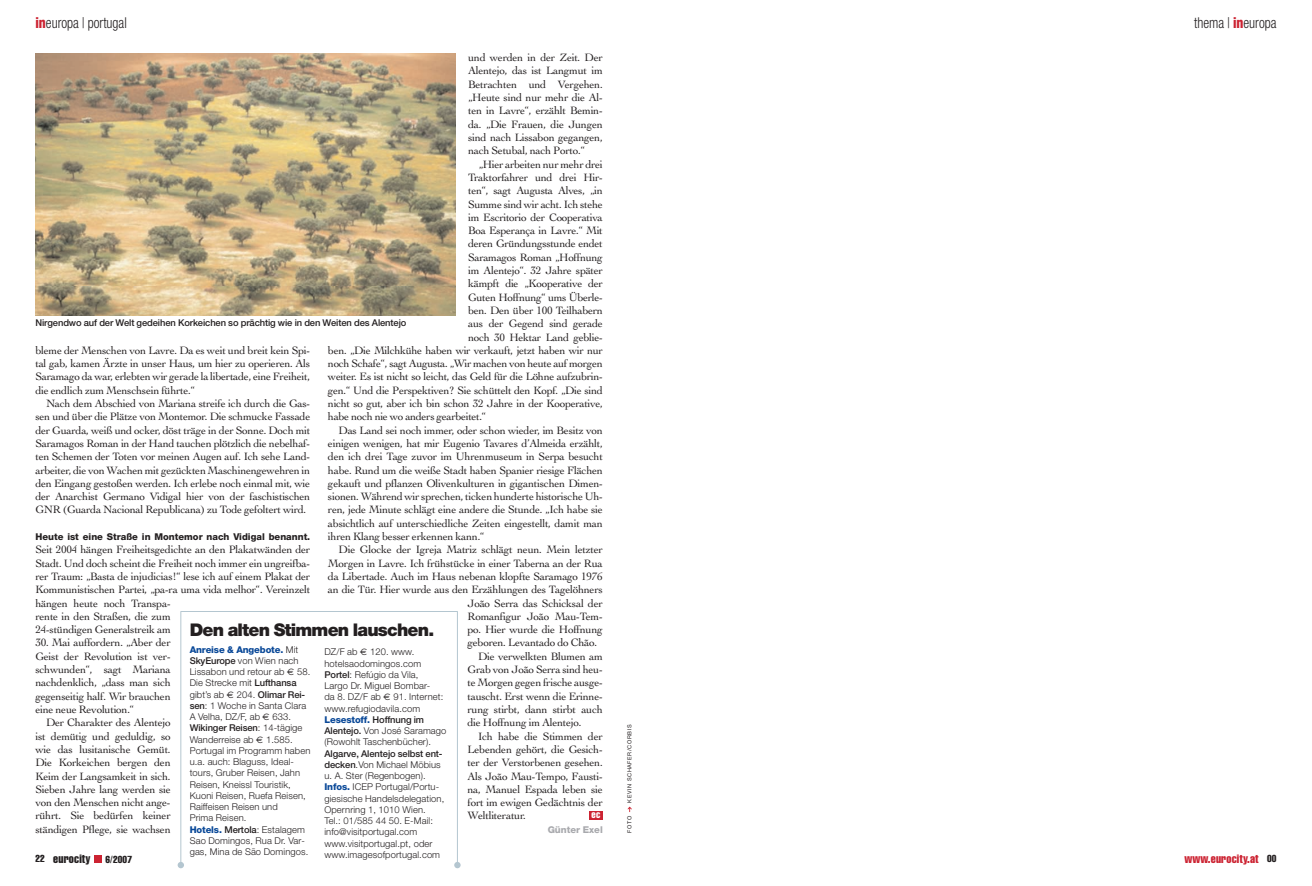
<style>
.page{position:relative;width:1312px;height:886px;background:#fff}
.page>*{position:absolute;margin:0;border:0;box-sizing:border-box;transform-origin:0 0}
.t1{font:900 17.5px "Helvetica Neue";letter-spacing:-.045em;color:#231f20}
.t2{font:300 condensed 15px "Helvetica Neue";color:#231f20;scale:.9 1}
.t3{font:extra-condensed 11.88px "Helvetica";letter-spacing:.015em;color:#cc2332}
.t4{font:11.25px/13.2px "Cochin";letter-spacing:-.025em;color:#231f20;text-align:justify}
.t5{font:extra-condensed 10px "Helvetica";letter-spacing:.015em;color:#231f20}
.t6{font:extra-condensed 10px "Helvetica";color:#fff}
.t7{font:300 9.38px/11.2px "Helvetica Neue";letter-spacing:.01em;color:#231f20}
.t8{font:500 9.38px "Helvetica Neue";letter-spacing:-.01em;color:#231f20}
.t9{font:800 9.38px "Helvetica Neue";color:#231f20}
.t10{font:800 9.38px "Helvetica Neue";color:#a8a9ad}
.t11{font:5.62px "Helvetica Neue";letter-spacing:.11em;color:#231f20}
.s1{font-weight:800;color:#cc2332}
.s2{font-weight:800;color:#094898}
.s3{font-weight:500}
.s4{font-family:"Euro Sans";font-weight:400}
.s5{font-size:11.88px}
.s6{font-size:10px;color:#231f20}
</style>
<div class="page">
<div style="left:95px;top:855px;width:7px;height:7px;background:#cc2332"></div>
<svg style="left:627px;top:806px;width:4px;height:6px"></svg>
<hr style="left:181px;top:611px;width:276px;height:1px;background:#b4c6d0">
<hr style="left:457px;top:611px;width:1px;height:255px;background:#b4c6d0">
<hr style="left:180px;top:611px;width:1px;height:255px;background:#b4c6d0">
<svg style="left:454px;top:862px;width:6px;height:6px"></svg>
<svg style="left:178px;top:862px;width:6px;height:6px"></svg>
<div style="left:589px;top:810px;width:13px;height:9px;background:#cc2332"></div>
<img style="left:35px;top:53px;width:420px;height:262px">
<h2 class="t2" style="left:35px;top:18px;width:103px"><span class="s1">in</span>europa | portugal</h2>
<h2 class="t2" style="left:1193px;top:18px;width:93px">thema | <span class="s1">in</span>europa</h2>
<p class="t4" style="left:468px;top:52px;width:136px">und werden in der Zeit. Der Alentejo, das ist Langmut im Betrachten und Vergehen. „Heute sind nur mehr die Al&shy;ten in Lavre“, erzählt Bemin&shy;da. „Die Frauen, die Jungen sind nach Lissabon gegangen, nach Setubal, nach Porto.“</p>
<p class="t4" style="left:478px;top:158px;width:125px">„Hier arbeiten nur mehr drei</p>
<p class="t4" style="left:468px;top:172px;width:136px">Traktorfahrer und drei Hir-</p>
<p class="t4" style="left:468px;top:185px;width:136px">ten“, sagt Augusta Alves, „in</p>
<p class="t4" style="left:468px;top:198px;width:136px">Summe sind wir acht. Ich stehe</p>
<p class="t4" style="left:468px;top:212px;width:136px">im Escritorio der Cooperativa</p>
<p class="t4" style="left:468px;top:225px;width:136px">Boa Esperança in Lavre.“ Mit</p>
<p class="t4" style="left:468px;top:238px;width:136px">deren Gründungsstunde endet</p>
<p class="t4" style="left:468px;top:251px;width:136px">Saramagos Roman „Hoffnung</p>
<p class="t4" style="left:468px;top:265px;width:136px">im Alentejo“. 32 Jahre später</p>
<p class="t4" style="left:468px;top:278px;width:136px">kämpft die „Kooperative der</p>
<p class="t4" style="left:468px;top:291px;width:136px">Guten Hoffnung“ ums Überle-</p>
<p class="t4" style="left:468px;top:305px;width:136px">ben. Den über 100 Teilhabern</p>
<p class="t4" style="left:468px;top:318px;width:136px">aus der Gegend sind gerade</p>
<p class="t4" style="left:468px;top:331px;width:136px">noch 30 Hektar Land geblie-</p>
<p class="t4" style="left:328px;top:345px;width:276px">ben. „Die Milchkühe haben wir verkauft, jetzt haben wir nur</p>
<p class="t4" style="left:328px;top:358px;width:276px">noch Schafe“, sagt Augusta. „Wir machen von heute auf morgen</p>
<p class="t4" style="left:328px;top:371px;width:276px">weiter. Es ist nicht so leicht, das Geld für die Löhne aufzubrin-</p>
<p class="t4" style="left:328px;top:384px;width:276px">gen.“ Und die Perspektiven? Sie schüttelt den Kopf. „Die sind</p>
<p class="t4" style="left:328px;top:398px;width:276px">nicht so gut, aber ich bin schon 32 Jahre in der Kooperative,</p>
<p class="t4" style="left:328px;top:411px;width:160px">habe noch nie wo anders gearbeitet.“</p>
<p class="t4" style="left:338px;top:424px;width:266px">Das Land sei noch immer, oder schon wieder, im Besitz von</p>
<p class="t4" style="left:328px;top:438px;width:276px">einigen wenigen, hat mir Eugenio Tavares d’Almeida erzählt,</p>
<p class="t4" style="left:328px;top:451px;width:276px">den ich drei Tage zuvor im Uhrenmuseum in Serpa besucht</p>
<p class="t4" style="left:328px;top:464px;width:276px">habe. Rund um die weiße Stadt haben Spanier riesige Flächen</p>
<p class="t4" style="left:328px;top:478px;width:276px">gekauft und pflanzen Olivenkulturen in gigantischen Dimen-</p>
<p class="t4" style="left:328px;top:491px;width:276px">sionen. Während wir sprechen, ticken hunderte historische Uh-</p>
<p class="t4" style="left:328px;top:504px;width:276px">ren, jede Minute schlägt eine andere die Stunde. „Ich habe sie</p>
<p class="t4" style="left:328px;top:517px;width:276px">absichtlich auf unterschiedliche Zeiten eingestellt, damit man</p>
<p class="t4" style="left:328px;top:531px;width:158px">ihren Klang besser erkennen kann.“</p>
<p class="t4" style="left:338px;top:544px;width:266px">Die Glocke der Igreja Matriz schlägt neun. Mein letzter</p>
<p class="t4" style="left:328px;top:557px;width:276px">Morgen in Lavre. Ich frühstücke in einer Taberna an der Rua</p>
<p class="t4" style="left:328px;top:571px;width:276px">da Libertade. Auch im Haus nebenan klopfte Saramago 1976</p>
<p class="t4" style="left:328px;top:584px;width:276px">an die Tür. Hier wurde aus den Erzählungen des Tagelöhners</p>
<p class="t4" style="left:467px;top:597px;width:137px">João Serra das Schicksal der</p>
<p class="t4" style="left:467px;top:611px;width:137px">Romanfigur João Mau-Tem-</p>
<p class="t4" style="left:467px;top:624px;width:137px">po. Hier wurde die Hoffnung</p>
<p class="t4" style="left:467px;top:637px;width:131px">geboren. Levantado do Chão.</p>
<p class="t4" style="left:478px;top:650px;width:126px">Die verwelkten Blumen am</p>
<p class="t4" style="left:467px;top:664px;width:137px">Grab von João Serra sind heu-</p>
<p class="t4" style="left:467px;top:677px;width:137px">te Morgen gegen frische ausge-</p>
<p class="t4" style="left:467px;top:690px;width:137px">tauscht. Erst wenn die Erinne-</p>
<p class="t4" style="left:467px;top:704px;width:137px">rung stirbt, dann stirbt auch</p>
<p class="t4" style="left:467px;top:717px;width:116px">die Hoffnung im Alentejo.</p>
<p class="t4" style="left:478px;top:730px;width:126px">Ich habe die Stimmen der</p>
<p class="t4" style="left:467px;top:744px;width:137px">Lebenden gehört, die Gesich-</p>
<p class="t4" style="left:467px;top:757px;width:137px">ter der Verstorbenen gesehen.</p>
<p class="t4" style="left:467px;top:770px;width:137px">Als João Mau-Tempo, Fausti-</p>
<p class="t4" style="left:467px;top:783px;width:137px">na, Manuel Espada leben sie</p>
<p class="t4" style="left:467px;top:797px;width:137px">fort im ewigen Gedächtnis der</p>
<p class="t4" style="left:467px;top:810px;width:60px">Weltliteratur.</p>
<p class="t8" style="left:35px;top:319px;width:372px">Nirgendwo auf der Welt gedeihen Korkeichen so prächtig wie in den Weiten des Alentejo</p>
<p class="t4" style="left:35px;top:345px;width:276px">bleme der Menschen von Lavre. Da es weit und breit kein Spi&shy;tal gab, kamen Ärzte in unser Haus, um hier zu operieren. Als Saramago da war, erlebten wir gerade la libertade, eine Freiheit, die endlich zum Menschsein führte.“</p>
<p class="t4" style="left:35px;top:398px;width:276px;text-indent:11px">Nach dem Abschied von Mariana streife ich durch die Gas&shy;sen und über die Plätze von Montemor. Die schmucke Fassade der Guarda, weiß und ocker, döst träge in der Sonne. Doch mit Saramagos Roman in der Hand tauchen plötzlich die nebelhaf&shy;ten Schemen der Toten vor meinen Augen auf. Ich sehe Land&shy;arbeiter, die von Wachen mit gezückten Maschinengewehren in den Eingang gestoßen werden. Ich erlebe noch einmal mit, wie der Anarchist Germano Vidigal hier von der faschistischen GNR (Guarda Nacional Republicana) zu Tode gefoltert wird.</p>
<p class="t9" style="left:35px;top:533px;width:276px">Heute ist eine Straße in Montemor nach Vidigal benannt.</p>
<p class="t4" style="left:35px;top:544px;width:276px;text-align:left">Seit 2004 hängen Freiheitsgedichte an den Plakatwänden der Stadt. Und doch scheint die Freiheit noch immer ein ungreifba&shy;rer Traum: „Basta de injudicias!“ lese ich auf einem Plakat der Kommunistischen Partei, „pa-ra uma vida melhor“. Vereinzelt hängen heute noch Transpa-<br>rente in den Straßen, die zum<br>24-stündigen Generalstreik am</p>
<p class="t4" style="left:35px;top:637px;width:137px">30. Mai auffordern. „Aber der Geist der Revolution ist ver&shy;schwunden“, sagt Mariana nachdenklich, „dass man sich gegenseitig half. Wir brauchen eine neue Revolution.“</p>
<p class="t4" style="left:35px;top:717px;width:137px;text-indent:11px">Der Charakter des Alentejo ist demütig und geduldig, so wie das lusitanische Gemüt.<br>Die Korkeichen bergen den Keim der Langsamkeit in sich.<br>Sieben Jahre lang werden sie von den Menschen nicht ange&shy;rührt. Sie bedürfen keiner ständigen Pflege, sie wachsen</p>
<h1 class="t1" style="left:190px;top:623px;width:246px">Den alten Stimmen lauschen.</h1>
<p class="t7" style="left:190px;top:644px;width:122px"><span class="s2">Anreise &amp; Angebote.</span> Mit<br><span class="s3">SkyEurope</span> von Wien nach<br>Lissabon und retour ab <span class="s4">€</span> 58.<br>Die Strecke mit <span class="s3">Lufthansa </span>gibt’s ab <span class="s4">€</span> 204. <span class="s3">Olimar Rei&shy;sen</span>: 1 Woche in Santa Clara<br>A Velha, DZ/F, ab <span class="s4">€</span> 633.<br><span class="s3">Wikinger Reisen</span>: 14-tägige<br>Wanderreise ab <span class="s4">€</span> 1.585.<br>Portugal im Programm haben u.a. auch: Blaguss, Ideal&shy;tours, Gruber Reisen, Jahn<br>Reisen, Kneissl Touristik,<br>Kuoni Reisen, Ruefa Reisen,<br>Raiffeisen Reisen und<br>Prima Reisen.<br><span class="s2">Hotels.</span> <span class="s3">Mertola</span>: Estalagem<br>Sao Domingos, Rua Dr. Var&shy;gas, Mina de São Domingos.</p>
<p class="t7" style="left:324px;top:647px;width:123px">DZ/F ab <span class="s4">€</span> 120. www. hotelsaodomingos.com<br><span class="s3">Portel</span>: Refúgio da Vila,<br>Largo Dr. Miguel Bombar-<br>da 8. DZ/F ab <span class="s4">€</span> 91. Internet: www.refugiodavila.com<br><span class="s2">Lesestoff.</span> <span class="s3">Hoffnung im<br>Alentejo.</span> Von José Saramago (Rowohlt Taschenbücher).</p>
<p class="t11" style="left:627px;top:803px;width:80px;rotate:-90deg">KEVIN SCHAFER/CORBIS</p>
<p class="t7" style="left:324px;top:748px;width:121px"><span class="s3">Algarve, Alentejo selbst ent&shy;decken</span>.Von Michael Möbius u. A. Ster (Regenbogen).<br><span class="s2">Infos.</span> ICEP Portugal/Portu&shy;giesische Handelsdelegation,<br>Opernring 1, 1010 Wien.<br>Tel.: 01/585 44 50. E-Mail: info@visitportugal.com www.visitportugal.pt, oder www.imagesofportugal.com</p>
<p class="t6" style="left:591px;top:811px;width:10px">ec</p>
<p class="t10" style="left:547px;top:826px;width:57px">Günter Exel</p>
<p class="t11" style="left:627px;top:833px;width:18px;rotate:-90deg">FOTO</p>
<p class="t5" style="left:35px;top:855px;width:98px">22 <span class="s5">eurocity</span> 6/2007</p>
<p class="t3" style="left:1184px;top:854px;width:94px">www.eurocity.at <span class="s6">00</span></p>
</div>
